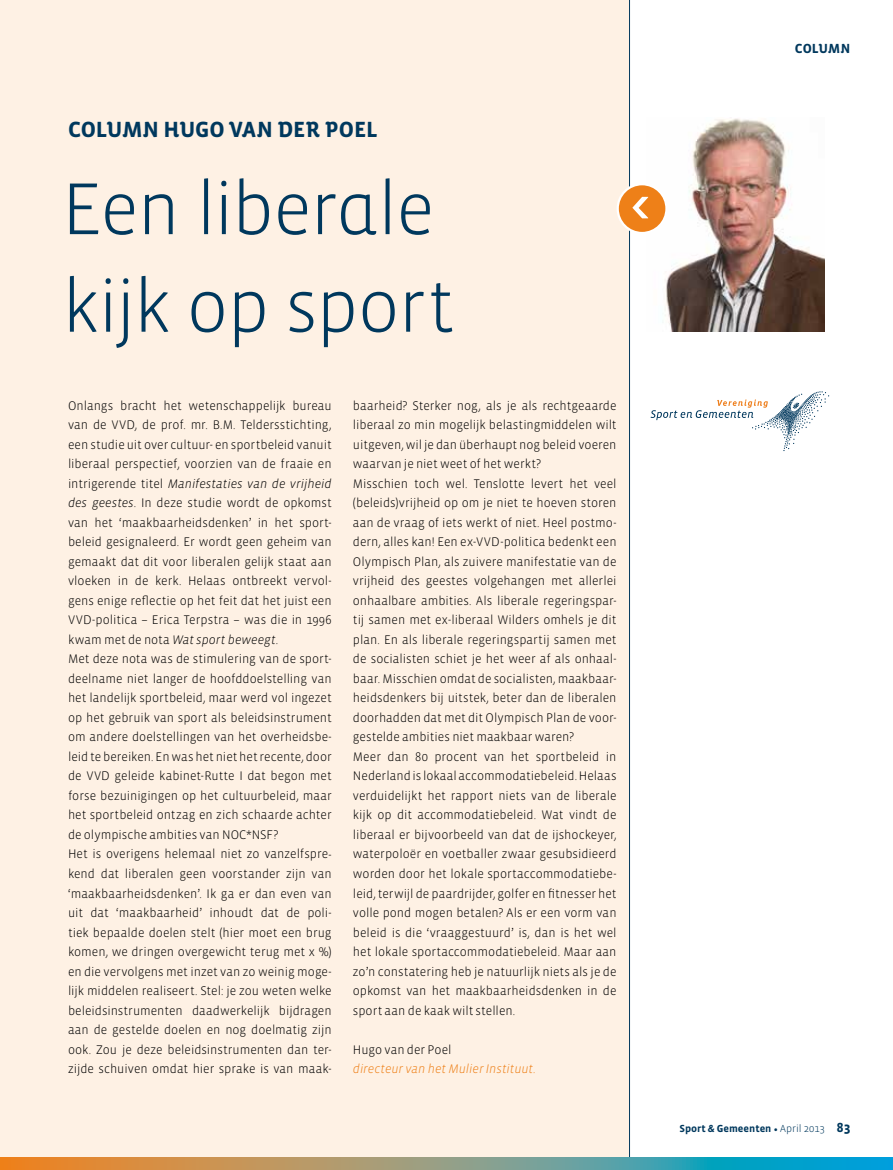
<style>
.page{position:relative;width:893px;height:1170px;background:#fff}
.page>*{position:absolute;margin:0;border:0;box-sizing:border-box;transform-origin:0 0}
.t1{font:300 75px/97.5px "Vista Sans Alt";letter-spacing:-.035em;color:#00385d}
.t2{font:700 22.5px "Vista Sans Alt";color:#00385d}
.t3{font:700 13.5px "Vista Sans Alt";letter-spacing:.005em;color:#00385d}
.t4{font:300 12.75px/19.5px "Vista Sans";color:#000}
.t5{font:italic 300 12.75px "Vista Sans";letter-spacing:-.005em;color:#ee8018}
.t6{font:700 10.5px "Vista Sans";color:#00385d}
.s1{font-style:italic}
.s2{font-family:"Minion Pro";font-weight:400}
.s3{font-weight:300}
.s4{font-size:13.5px}
</style>
<div class="page">
<div style="left:0;top:0;width:629px;height:1169px;background:#fef1e4"></div>
<hr style="left:629px;top:0;width:1px;height:1157px;background:#00385d">
<img style="left:665px;top:118px;width:160px;height:214px">
<div style="left:618px;top:184px;width:48px;height:49px;background:#ee8018;border-radius:50%"></div>
<div style="left:617px;top:183px;width:51px;height:51px;border:2px solid #fff;border-radius:50%"></div>
<svg style="left:632px;top:197px;width:16px;height:21px"></svg>
<svg style="left:651px;top:391px;width:178px;height:60px"></svg>
<svg style="left:0;top:1157px;width:893px;height:12px"></svg>
<h2 class="t2" style="left:68px;top:117px;width:16px">COLUMN</h2>
<h2 class="t2" style="left:164px;top:117px;width:129px">HUGO VAN DER</h2>
<h2 class="t2" style="left:325px;top:117px;width:14px">POEL</h2>
<h1 class="t1" style="left:62px;top:162px;width:394px">Een liberale kijk op sport</h1>
<p class="t4" style="left:68px;top:396px;width:265px">Onlangs bracht het wetenschappelijk bureau van de VVD, de prof. mr. B.M. Teldersstichting, een studie uit over cultuur- en sportbeleid vanuit liberaal perspectief, voorzien van de fraaie en intrigerende titel <span class="s1">Manifestaties van de vrijheid des geestes</span>. In deze studie wordt de opkomst van het ‘maakbaarheidsdenken’ in het sport&shy;beleid gesignaleerd. Er wordt geen geheim van gemaakt dat dit voor liberalen gelijk staat aan vloeken in de kerk. Helaas ontbreekt vervol&shy;gens enige reflectie op het feit dat het juist een VVD-politica – Erica Terpstra – was die in 1996 kwam met de nota <span class="s1">Wat sport beweegt</span>.<br>Met deze nota was de stimulering van de sport&shy;deelname niet langer de hoofddoelstelling van het landelijk sportbeleid, maar werd vol ingezet op het gebruik van sport als beleidsinstrument om andere doelstellingen van het overheidsbe&shy;leid te bereiken. En was het niet het recente, door de VVD geleide kabinet-Rutte I dat begon met forse bezuinigingen op het cultuurbeleid, maar het sportbeleid ontzag en zich schaarde achter de olympische ambities van NOC*NSF?<br>Het is overigens helemaal niet zo vanzelfspre&shy;kend dat liberalen geen voorstander zijn van ‘maakbaarheidsdenken’. Ik ga er dan even van uit dat ‘maakbaarheid’ inhoudt dat de poli&shy;tiek bepaalde doelen stelt (hier moet een brug komen, we dringen overgewicht terug met x %) en die vervolgens met inzet van zo weinig moge&shy;lijk middelen realiseert. Stel: je zou weten welke beleidsinstrumenten daadwerkelijk bijdragen aan de gestelde doelen en nog doelmatig zijn ook. Zou je deze beleidsinstrumenten dan ter&shy;zijde schuiven omdat hier sprake is van maak-</p>
<p class="t4" style="left:353px;top:396px;width:265px">baarheid? Sterker nog, als je als rechtgeaarde liberaal zo min mogelijk belastingmiddelen wilt uitgeven, wil je dan überhaupt nog beleid voeren waarvan je niet weet of het werkt?<br>Misschien toch wel. Tenslotte levert het veel (beleids)vrijheid op om je niet te hoeven storen aan de vraag of iets werkt of niet. Heel postmo&shy;dern, alles kan! Een ex-VVD-politica bedenkt een Olympisch Plan, als zuivere manifestatie van de vrijheid des geestes volgehangen met allerlei onhaalbare ambities. Als liberale regeringspar&shy;tij samen met ex-liberaal Wilders omhels je dit plan. En als liberale regeringspartij samen met de socialisten schiet je het weer af als onhaal&shy;baar. Misschien omdat de socialisten, maakbaar&shy;heidsdenkers bij uitstek, beter dan de liberalen doorhadden dat met dit Olympisch Plan de voor&shy;gestelde ambities niet maakbaar waren?<br>Meer dan 80 procent van het sportbeleid in Nederland is lokaal accommodatiebeleid. Helaas verduidelijkt het rapport niets van de liberale kijk op dit accommodatiebeleid. Wat vindt de liberaal er bijvoorbeeld van dat de ijshockeyer, waterpoloër en voetballer zwaar gesubsidieerd worden door het lokale sportaccommodatiebe&shy;leid, terwijl de paardrijder, golfer en fitnesser het volle pond mogen betalen? Als er een vorm van beleid is die ‘vraaggestuurd’ is, dan is het wel het lokale sportaccommodatiebeleid. Maar aan zo’n constatering heb je natuurlijk niets als je de opkomst van het maakbaarheidsdenken in de sport aan de kaak wilt stellen.</p>
<p class="t4" style="left:353px;top:1039px;width:100px">Hugo van der Poel</p>
<p class="t5" style="left:353px;top:1062px;width:184px">directeur van het Mulier Instituut.</p>
<p class="t3" style="left:795px;top:41px;width:57px">COLUMN</p>
<p class="t6" style="left:679px;top:1122px;width:172px">Sport &amp; Gemeenten <span class="s2">•</span> <span class="s3">April 2013</span> <span class="s4">83</span></p>
</div>
